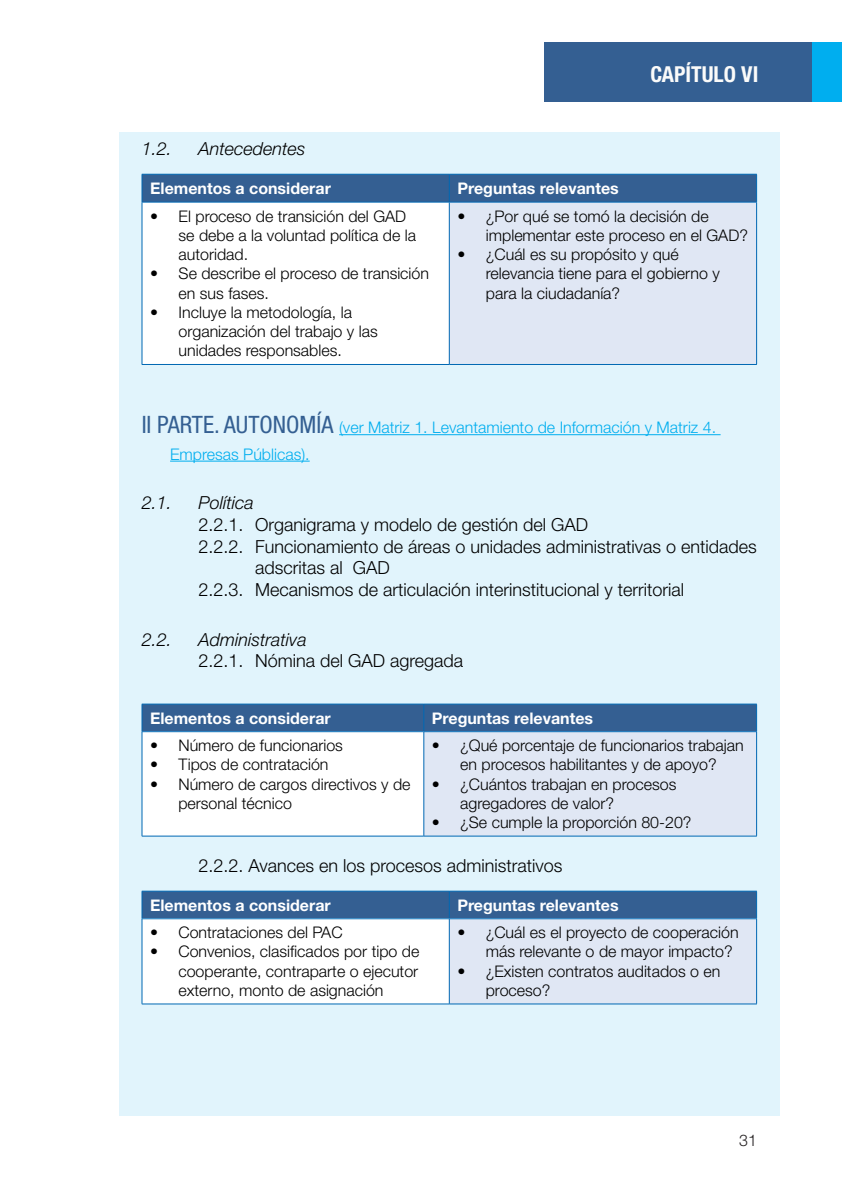
<style>
.page{position:relative;width:842px;height:1191px;background:#fff}
.page>*{position:absolute;margin:0;border:0;box-sizing:border-box;transform-origin:0 0}
.t1{font:700 condensed 22px "Helvetica Neue LT Std";color:#fbfbfa}
.t2{font:300 18px "Helvetica Neue LT Std";color:#000}
.t3{font:italic 300 18px "Helvetica Neue LT Std";color:#000}
.t4{font:300 16px/19.2px "Helvetica Neue LT Std";color:#000}
.t5{font:700 16px "Helvetica Neue LT Std";color:#fff}
.t6{font:300 16px/26.4px "Helvetica Neue LT Std";color:#00aeef}
.t7{font:300 16px "Helvetica Neue LT Std";color:#231f20}
.s1{font-weight:400;font-stretch:condensed;font-size:24px;color:#345f92}
</style>
<div class="page">
<div style="left:544px;top:42px;width:268px;height:60px;background:#345f92"></div>
<div style="left:812px;top:42px;width:30px;height:60px;background:#00aeef"></div>
<div style="left:119px;top:132px;width:661px;height:983px;background:#e1f4fc"></div>
<hr style="left:339px;top:434px;width:382px;height:1px;background:#00aeef">
<hr style="left:170px;top:461px;width:140px;height:1px;background:#00aeef">
<div style="left:142px;top:202px;width:307px;height:162px;background:#fff"></div>
<div style="left:449px;top:202px;width:308px;height:162px;background:#e0e7f4"></div>
<hr style="left:142px;top:202px;width:1px;height:162px;background:#0168b3">
<hr style="left:142px;top:364px;width:307px;height:1px;background:#0168b3">
<hr style="left:142px;top:202px;width:307px;height:1px;background:#0168b3">
<svg style="left:142px;top:174px;width:615px;height:28px;background:#325f93"></svg>
<hr style="left:449px;top:202px;width:308px;height:1px;background:#0168b3">
<hr style="left:449px;top:202px;width:1px;height:162px;background:#0168b3">
<hr style="left:756px;top:202px;width:1px;height:162px;background:#0168b3">
<hr style="left:449px;top:364px;width:308px;height:1px;background:#0168b3">
<div style="left:142px;top:731px;width:282px;height:105px;background:#fff"></div>
<div style="left:424px;top:731px;width:333px;height:105px;background:#e0e7f4"></div>
<hr style="left:756px;top:732px;width:1px;height:104px;background:#0168b3">
<hr style="left:424px;top:835px;width:333px;height:1px;background:#0168b3">
<hr style="left:142px;top:703px;width:282px;height:1px;background:#0168b3">
<hr style="left:424px;top:703px;width:333px;height:1px;background:#0168b3">
<div style="left:142px;top:704px;width:615px;height:27px;background:#345f92"></div>
<hr style="left:424px;top:731px;width:333px;height:1px;background:#0168b3">
<hr style="left:142px;top:731px;width:282px;height:1px;background:#0168b3">
<hr style="left:142px;top:732px;width:1px;height:104px;background:#0168b3">
<hr style="left:423px;top:732px;width:1px;height:104px;background:#0168b3">
<hr style="left:142px;top:835px;width:282px;height:1px;background:#0168b3">
<div style="left:142px;top:918px;width:307px;height:86px;background:#fff"></div>
<div style="left:449px;top:918px;width:308px;height:86px;background:#e0e7f4"></div>
<hr style="left:142px;top:890px;width:307px;height:1px;background:#0168b3">
<hr style="left:449px;top:890px;width:308px;height:1px;background:#0168b3">
<div style="left:142px;top:891px;width:615px;height:27px;background:#345f92"></div>
<hr style="left:142px;top:918px;width:307px;height:1px;background:#0168b3">
<hr style="left:142px;top:919px;width:1px;height:84px;background:#0168b3">
<hr style="left:142px;top:1003px;width:307px;height:1px;background:#0168b3">
<hr style="left:449px;top:918px;width:308px;height:1px;background:#0168b3">
<hr style="left:449px;top:919px;width:1px;height:84px;background:#0168b3">
<hr style="left:756px;top:919px;width:1px;height:84px;background:#0168b3">
<hr style="left:449px;top:1003px;width:308px;height:1px;background:#0168b3">
<h1 class="t1" style="left:650px;top:61px;width:109px">CAPÍTULO VI</h1>
<p class="t3" style="left:142px;top:137px;width:32px">1.2.</p>
<p class="t3" style="left:198px;top:137px;width:109px">Antecedentes</p>
<p class="t5" style="left:150px;top:178px;width:182px">Elementos a considerar</p>
<p class="t5" style="left:457px;top:178px;width:163px">Preguntas relevantes</p>
<p class="t4" style="left:179px;top:206px;width:239px;text-indent:-28px">• El proceso de transición del GAD se debe a la voluntad política de la autoridad.</p>
<p class="t4" style="left:179px;top:264px;width:252px;text-indent:-28px">• Se describe el proceso de transición en sus fases.</p>
<p class="t4" style="left:179px;top:302px;width:201px;text-indent:-28px">• Incluye la metodología, la organización del trabajo y las unidades responsables.</p>
<p class="t4" style="left:486px;top:206px;width:263px;text-indent:-28px">• ¿Por qué se tomó la decisión de implementar este proceso en el GAD?</p>
<p class="t4" style="left:486px;top:244px;width:235px;text-indent:-28px">• ¿Cuál es su propósito y qué relevancia tiene para el gobierno y para la ciudadanía?</p>
<p class="t6" style="left:170px;top:414px;width:547px;text-indent:-28px"><span class="s1">II PARTE. AUTONOMÍA</span> (ver Matriz 1. Levantamiento de Información y Matriz 4.<br>Empresas Públicas).</p>
<p class="t3" style="left:142px;top:492px;width:32px">2.1.</p>
<p class="t3" style="left:198px;top:492px;width:57px">Política</p>
<p class="t2" style="left:198px;top:513px;width:391px">2.2.1. Organigrama y modelo de gestión del GAD</p>
<p class="t2" style="left:198px;top:535px;width:560px">2.2.2. Funcionamiento de áreas o unidades administrativas o entidades</p>
<p class="t2" style="left:255px;top:557px;width:136px">adscritas al GAD</p>
<p class="t2" style="left:198px;top:578px;width:487px">2.2.3. Mecanismos de articulación interinstitucional y territorial</p>
<p class="t3" style="left:142px;top:629px;width:32px">2.2.</p>
<p class="t3" style="left:198px;top:629px;width:110px">Administrativa</p>
<p class="t2" style="left:198px;top:650px;width:266px">2.2.1. Nómina del GAD agregada</p>
<p class="t5" style="left:150px;top:708px;width:182px">Elementos a considerar</p>
<p class="t5" style="left:432px;top:708px;width:163px">Preguntas relevantes</p>
<p class="t4" style="left:150px;top:735px;width:194px">• Número de funcionarios</p>
<p class="t4" style="left:150px;top:754px;width:180px">• Tipos de contratación</p>
<p class="t4" style="left:178px;top:774px;width:234px;text-indent:-28px">• Número de cargos directivos y de personal técnico</p>
<p class="t4" style="left:432px;top:735px;width:313px;text-align:center">• ¿Qué porcentaje de funcionarios trabajan en procesos habilitantes y de apoyo?</p>
<p class="t4" style="left:460px;top:774px;width:218px;text-indent:-28px">• ¿Cuántos trabajan en procesos agregadores de valor?</p>
<p class="t4" style="left:432px;top:812px;width:261px">• ¿Se cumple la proporción 80-20?</p>
<p class="t2" style="left:198px;top:854px;width:366px">2.2.2. Avances en los procesos administrativos</p>
<p class="t5" style="left:150px;top:895px;width:182px">Elementos a considerar</p>
<p class="t5" style="left:457px;top:895px;width:163px">Preguntas relevantes</p>
<p class="t4" style="left:150px;top:922px;width:194px">• Contrataciones del PAC</p>
<p class="t4" style="left:178px;top:941px;width:242px;text-align:justify;text-indent:-28px">• Convenios, clasificados por tipo de cooperante, contraparte o ejecutor externo, monto de asignación</p>
<p class="t4" style="left:486px;top:922px;width:254px;text-indent:-28px">• ¿Cuál es el proyecto de cooperación más relevante o de mayor impacto?</p>
<p class="t4" style="left:486px;top:961px;width:236px;text-indent:-28px">• ¿Existen contratos auditados o en proceso?</p>
<p class="t7" style="left:739px;top:1130px;width:19px">31</p>
</div>
